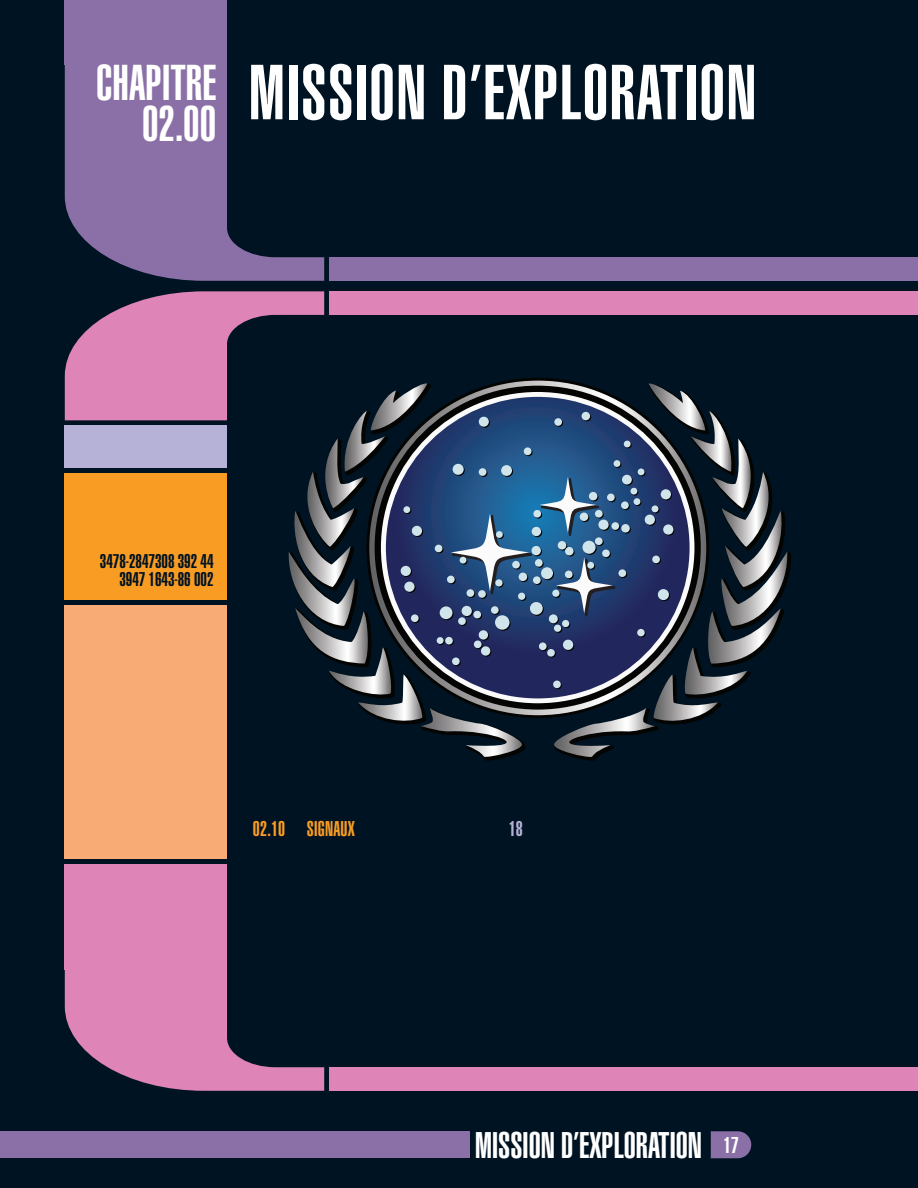
<style>
.page{position:relative;width:918px;height:1188px;background:#001322}
.page>*{position:absolute;margin:0;border:0;box-sizing:border-box;transform-origin:0 0}
.t1{font:900 extra-condensed 76.5px "Helvetica";letter-spacing:.02em;color:#fff}
.t2{font:900 extra-condensed 49.5px/40.5px "Helvetica";color:#fff;text-align:right}
.t3{font:900 extra-condensed 36.45px "Helvetica";color:#fff}
.t4{font:900 extra-condensed 21px "Helvetica";letter-spacing:.01em;color:#f89c24}
.t5{font:900 extra-condensed 21px "Helvetica";color:#b6b2d7}
.t6{font:900 extra-condensed 19.5px/18px "Helvetica";color:#001322;text-align:right}
.s1{font-size:22.5px}
</style>
<div class="page">
<svg style="left:711px;top:1131px;width:40px;height:27px"></svg>
<div style="left:0;top:1131px;width:470px;height:27px;background:#8a70a6"></div>
<div style="left:65px;top:864px;width:162px;height:106px;background:#de84b7"></div>
<div style="left:65px;top:605px;width:162px;height:254px;background:#f9ab75"></div>
<svg style="left:65px;top:291px;width:726px;height:470px"></svg>
<div style="left:330px;top:291px;width:588px;height:24px;background:#de84b7"></div>
<svg style="left:65px;top:970px;width:259px;height:121px"></svg>
<div style="left:330px;top:1067px;width:588px;height:24px;background:#de84b7"></div>
<svg style="left:65px;top:65px;width:259px;height:216px;fill:#8a70a6"></svg>
<div style="left:330px;top:257px;width:588px;height:24px;background:#8a70a6"></div>
<div style="left:65px;top:0;width:162px;height:65px;background:#8a70a6"></div>
<h2 class="t2" style="left:96px;top:62px;width:122px">CHAPITRE<br>02.00</h2>
<h1 class="t1" style="left:248px;top:49px;width:509px">MISSION D’EXPLORATION</h1>
<p class="t6" style="left:100px;top:552px;width:115px">3478-2847308 392 44<br>3947 1643-86 002</p>
<p class="t4" style="left:253px;top:816px;width:103px">02.10 SIGNAUX</p>
<p class="t5" style="left:509px;top:816px;width:16px">18</p>
<h3 class="t3" style="left:475px;top:1124px;width:265px">MISSION D’EXPLORATION <span class="s1">17</span></h3>
</div>
